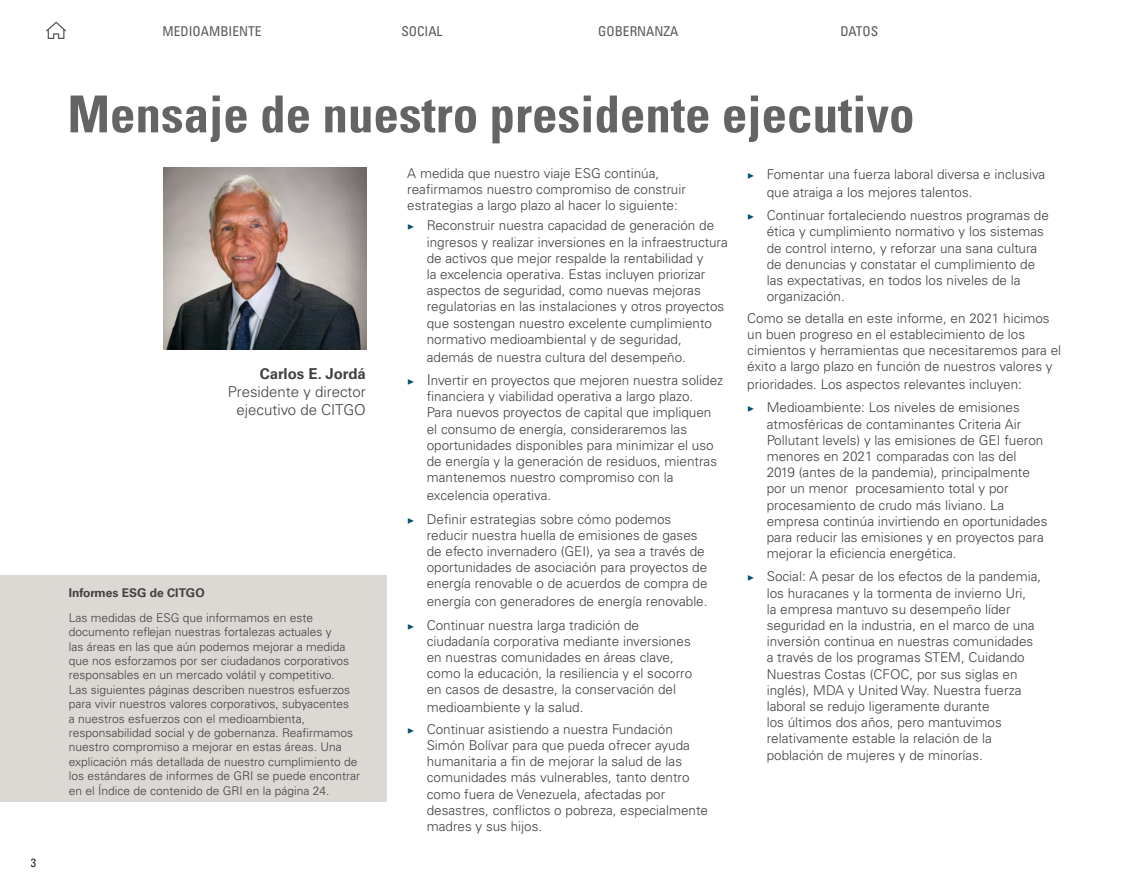
<style>
.page{position:relative;width:1134px;height:891px;background:#fff}
.page>*{position:absolute;margin:0;border:0;box-sizing:border-box;transform-origin:0 0}
.t1{font:700 condensed 51px "Univers LT Std";color:#636466}
.t2{font:300 15px/18px "Univers LT Std";color:#414142;text-align:center}
.t3{font:700 15px "Univers LT Std";color:#414142}
.t4{font:300 13.5px/16.2px "Univers LT Std";color:#414142}
.t5{font:condensed 13.5px "Univers LT Std";color:#58595b}
.t6{font:300 12px/14.4px "Univers LT Std";color:#414142}
.t7{font:700 12px "Univers LT Std";color:#414142}
.t8{font:condensed 12px "Univers LT Std";color:#231f20}
.s1{font-family:"Minion Pro";font-weight:400;font-size:12px;color:#00526d}
.s2{font-size:15px}
</style>
<div class="page">
<img style="left:163px;top:168px;width:203px;height:181px">
<div style="left:14px;top:576px;width:373px;height:226px;background:#dcd8d3"></div>
<div style="left:0;top:576px;width:14px;height:226px;background:#dcd8d3"></div>
<svg style="left:46px;top:22px;width:20px;height:17px"></svg>
<p class="t8" style="left:31px;top:855px;width:7px">3</p>
<p class="t5" style="left:163px;top:23px;width:100px">MEDIOAMBIENTE</p>
<p class="t5" style="left:401px;top:23px;width:43px">SOCIAL</p>
<p class="t5" style="left:598px;top:23px;width:82px">GOBERNANZA</p>
<p class="t5" style="left:840px;top:23px;width:40px">DATOS</p>
<h1 class="t1" style="left:68px;top:83px;width:849px">Mensaje de nuestro presidente ejecutivo</h1>
<p class="t3" style="left:260px;top:365px;width:108px">Carlos E. Jordá</p>
<p class="t2" style="left:228px;top:383px;width:140px">Presidente y director ejecutivo de CITGO</p>
<p class="t7" style="left:69px;top:586px;width:137px">Informes ESG de CITGO</p>
<p class="t6" style="left:69px;top:610px;width:293px">Las medidas de ESG que informamos en este documento reflejan nuestras fortalezas actuales y<br>las áreas en las que aún podemos mejorar a medida que nos esforzamos por ser ciudadanos corporativos responsables en un mercado volátil y competitivo.<br>Las siguientes páginas describen nuestros esfuerzos para vivir nuestros valores corporativos, subyacentes<br>a nuestros esfuerzos con el medioambienta, responsabilidad social y de gobernanza. Reafirmamos nuestro compromiso a mejorar en estas áreas. Una explicación más detallada de nuestro cumplimiento de los estándares de informes de GRI se puede encontrar en el Índice de contenido de GRI en la página 24.</p>
<p class="t4" style="left:407px;top:165px;width:280px">A medida que nuestro viaje ESG continúa, reafirmamos nuestro compromiso de construir estrategias a largo plazo al hacer lo siguiente:</p>
<p class="t4" style="left:427px;top:218px;width:303px;text-indent:-20px"><span class="s1">▶</span> Reconstruir nuestra capacidad de generación de ingresos y realizar inversiones en la infraestructura de activos que mejor respalde la rentabilidad y<br>la excelencia operativa. Estas incluyen priorizar aspectos de seguridad, como nuevas mejoras regulatorias en las instalaciones y otros proyectos que sostengan nuestro excelente cumplimiento normativo medioambiental y de seguridad,</p>
<p class="t4" style="left:407px;top:345px;width:317px;line-height:23.2px;text-indent:20px">además de nuestra cultura del desempeño.<br><span class="s1">▶</span> <span class="s2">I</span>nvertir en proyectos que mejoren nuestra solidez</p>
<p class="t4" style="left:427px;top:388px;width:292px">financiera y viabilidad operativa a largo plazo.<br>Para nuevos proyectos de capital que impliquen el consumo de energía, consideraremos las oportunidades disponibles para minimizar el uso de energía y la generación de residuos, mientras mantenemos nuestro compromiso con la</p>
<p class="t4" style="left:407px;top:484px;width:266px;line-height:23.2px;text-indent:19px">excelencia operativa.<br><span class="s1">▶</span> Definir estrategias sobre cómo podemos</p>
<p class="t4" style="left:427px;top:527px;width:282px">reducir nuestra huella de emisiones de gases de efecto invernadero (GEI), ya sea a través de oportunidades de asociación para proyectos de energía renovable o de acuerdos de compra de</p>
<p class="t4" style="left:407px;top:590px;width:302px;line-height:23.2px;text-indent:20px">energía con generadores de energía renovable. <span class="s1">▶</span> Continuar nuestra larga tradición de</p>
<p class="t4" style="left:427px;top:633px;width:267px">ciudadanía corporativa mediante inversiones en nuestras comunidades en áreas clave, como la educación, la resiliencia y el socorro en casos de desastre, la conservación del</p>
<p class="t4" style="left:407px;top:697px;width:267px;line-height:21.5px;text-indent:20px">medioambiente y la salud.<br><span class="s1">▶</span> Continuar asistiendo a nuestra Fundación</p>
<p class="t4" style="left:427px;top:737px;width:283px">Simón Bolívar para que pueda ofrecer ayuda humanitaria a fin de mejorar la salud de las comunidades más vulnerables, tanto dentro como fuera de Venezuela, afectadas por desastres, conflictos o pobreza, especialmente madres y sus hijos.</p>
<p class="t4" style="left:767px;top:165px;width:280px;line-height:18px;text-indent:-20px"><span class="s1">▶</span> Fomentar una fuerza laboral diversa e inclusiva que atraiga a los mejores talentos.</p>
<p class="t4" style="left:767px;top:207px;width:284px;text-indent:-20px"><span class="s1">▶</span> Continuar fortaleciendo nuestros programas de ética y cumplimiento normativo y los sistemas de control interno, y reforzar una sana cultura de denuncias y constatar el cumplimiento de las expectativas, en todos los niveles de la organización.</p>
<p class="t4" style="left:747px;top:310px;width:315px">Como se detalla en este informe, en 2021 hicimos un buen progreso en el establecimiento de los cimientos y herramientas que necesitaremos para el éxito a largo plazo en función de nuestros valores y</p>
<p class="t4" style="left:747px;top:373px;width:276px;line-height:23.2px">prioridades. Los aspectos relevantes incluyen: <span class="s1">▶</span> Medioambiente: Los niveles de emisiones</p>
<p class="t4" style="left:767px;top:416px;width:282px">atmosféricas de contaminantes Criteria Air Pollutant levels) y las emisiones de GEI fueron menores en 2021 comparadas con las del 2019 (antes de la pandemia), principalmente por un menor procesamiento total y por procesamiento de crudo más liviano. La empresa continúa invirtiendo en oportunidades para reducir las emisiones y en proyectos para mejorar la eficiencia energética.</p>
<p class="t4" style="left:767px;top:569px;width:276px;text-indent:-20px"><span class="s1">▶</span> Social: A pesar de los efectos de la pandemia, los huracanes y la tormenta de invierno Uri,<br>la empresa mantuvo su desempeño líder seguridad en la industria, en el marco de una inversión continua en nuestras comunidades a través de los programas STEM, Cuidando Nuestras Costas (CFOC, por sus siglas en inglés), MDA y United Way. Nuestra fuerza laboral se redujo ligeramente durante<br>los últimos dos años, pero mantuvimos relativamente estable la relación de la población de mujeres y de minorías.</p>
</div>
